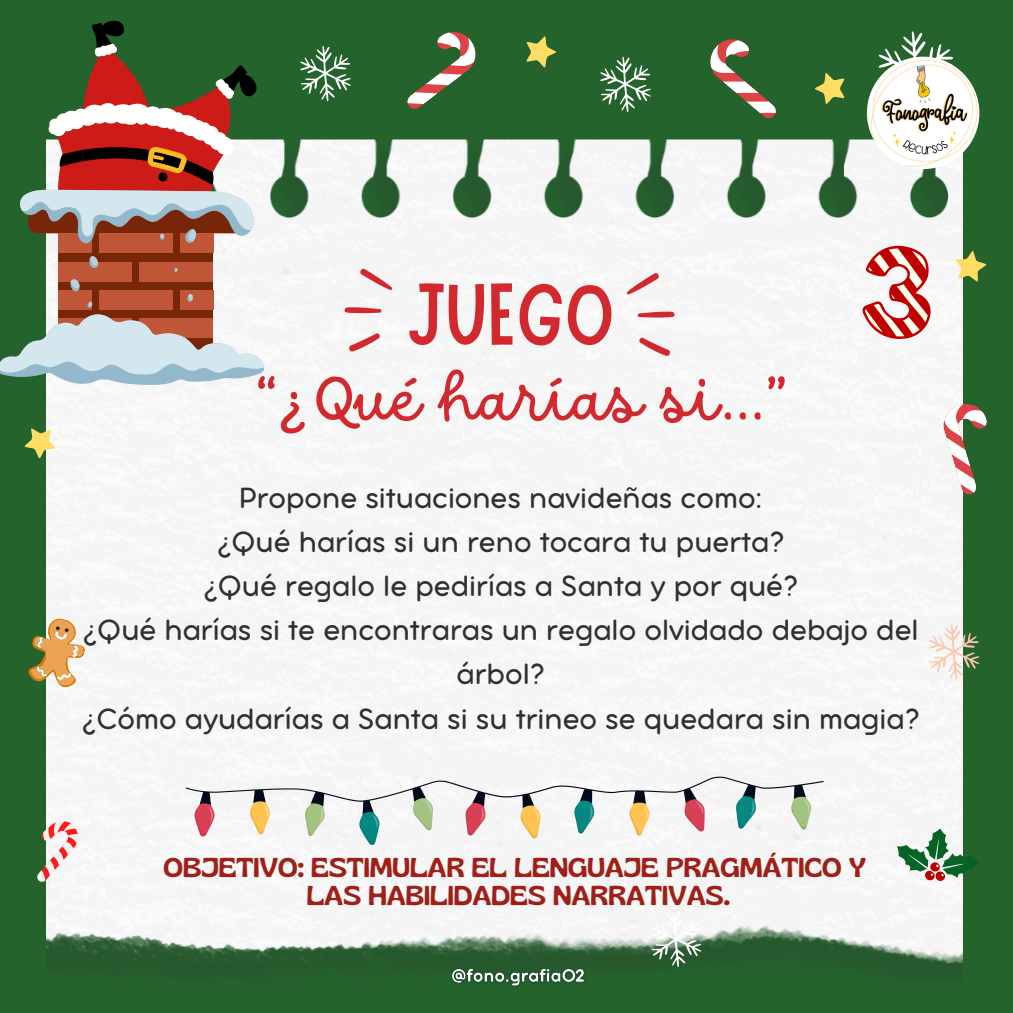
<style>
.page{position:relative;width:1013px;height:1013px;background:#fff}
.page>*{position:absolute;margin:0;border:0;box-sizing:border-box;transform-origin:0 0}
.t1{font:88px "Marykate";color:#d1292e}
.t2{font:65.75px "DO Script Regular";color:#d1292e}
.t3{font:31.75px/44px "Aristotelica Pro Tx";color:#303030;text-align:center}
.t4{font:27.25px/28.6px "Gliker";color:#9f2018;text-align:center}
</style>
<div class="page">
<div style="left:0;top:0;width:1012px;height:1012px;background:#25632d"></div>
<div style="left:46px;top:140px;width:916px;height:830px;background:#f5f5f5"></div>
<svg style="left:626px;top:266px;width:50px;height:91px;background:#f1dcdd"></svg>
<svg style="left:343px;top:262px;width:50px;height:91px;background:#f1dcdd"></svg>
<svg style="left:650px;top:911px;width:51px;height:56px"></svg>
<svg style="left:300px;top:46px;width:51px;height:55px"></svg>
<svg style="left:600px;top:57px;width:50px;height:55px"></svg>
<svg style="left:878px;top:31px;width:75px;height:41px"></svg>
<svg style="left:407px;top:32px;width:69px;height:77px"></svg>
<svg style="left:710px;top:39px;width:66px;height:80px"></svg>
<svg style="left:938px;top:399px;width:49px;height:97px"></svg>
<svg style="left:526px;top:36px;width:30px;height:31px"></svg>
<svg style="left:815px;top:73px;width:29px;height:31px"></svg>
<svg style="left:948px;top:245px;width:39px;height:42px"></svg>
<svg style="left:25px;top:423px;width:32px;height:38px"></svg>
<svg style="left:186px;top:776px;width:637px;height:69px;background:#dfdeda"></svg>
<svg style="left:928px;top:624px;width:51px;height:55px"></svg>
<img style="left:37px;top:821px;width:40px;height:60px">
<svg style="left:896px;top:828px;width:83px;height:53px"></svg>
<svg style="left:28px;top:613px;width:63px;height:77px"></svg>
<svg style="left:862px;top:245px;width:69px;height:94px;background:#e19490"></svg>
<div style="left:59px;top:230px;width:154px;height:123px;background:#772608"></div>
<div style="left:99px;top:290px;width:74px;height:20px;background:#bf5638"></div>
<div style="left:59px;top:290px;width:33px;height:20px;background:#bf5638"></div>
<div style="left:180px;top:290px;width:33px;height:20px;background:#bf5638"></div>
<svg style="left:20px;top:20px;width:237px;height:288px"></svg>
<svg style="left:0;top:314px;width:264px;height:73px"></svg>
<img style="left:866px;top:57px;width:113px;height:112px;border-radius:50%">
<img style="left:446px;top:963px;width:144px;height:24px">
<p class="t1" style="left:406px;top:257px;width:210px">JUEGO</p>
<p class="t2" style="left:254px;top:361px;width:534px">“¿Qué harías si...”</p>
<p class="t3" style="left:239px;top:478px;width:525px">Propone situaciones navideñas como:</p>
<p class="t3" style="left:82px;top:522px;width:839px">¿Qué harías si un reno tocara tu puerta?<br>¿Qué regalo le pedirías a Santa y por qué?<br>¿Qué harías si te encontraras un regalo olvidado debajo del árbol?<br>¿Cómo ayudarías a Santa si su trineo se quedara sin magia?</p>
<p class="t4" style="left:164px;top:852px;width:703px">OBJETIVO: ESTIMULAR EL LENGUAJE PRAGMÁTICO Y<br>LAS HABILIDADES NARRATIVAS.</p>
</div>
